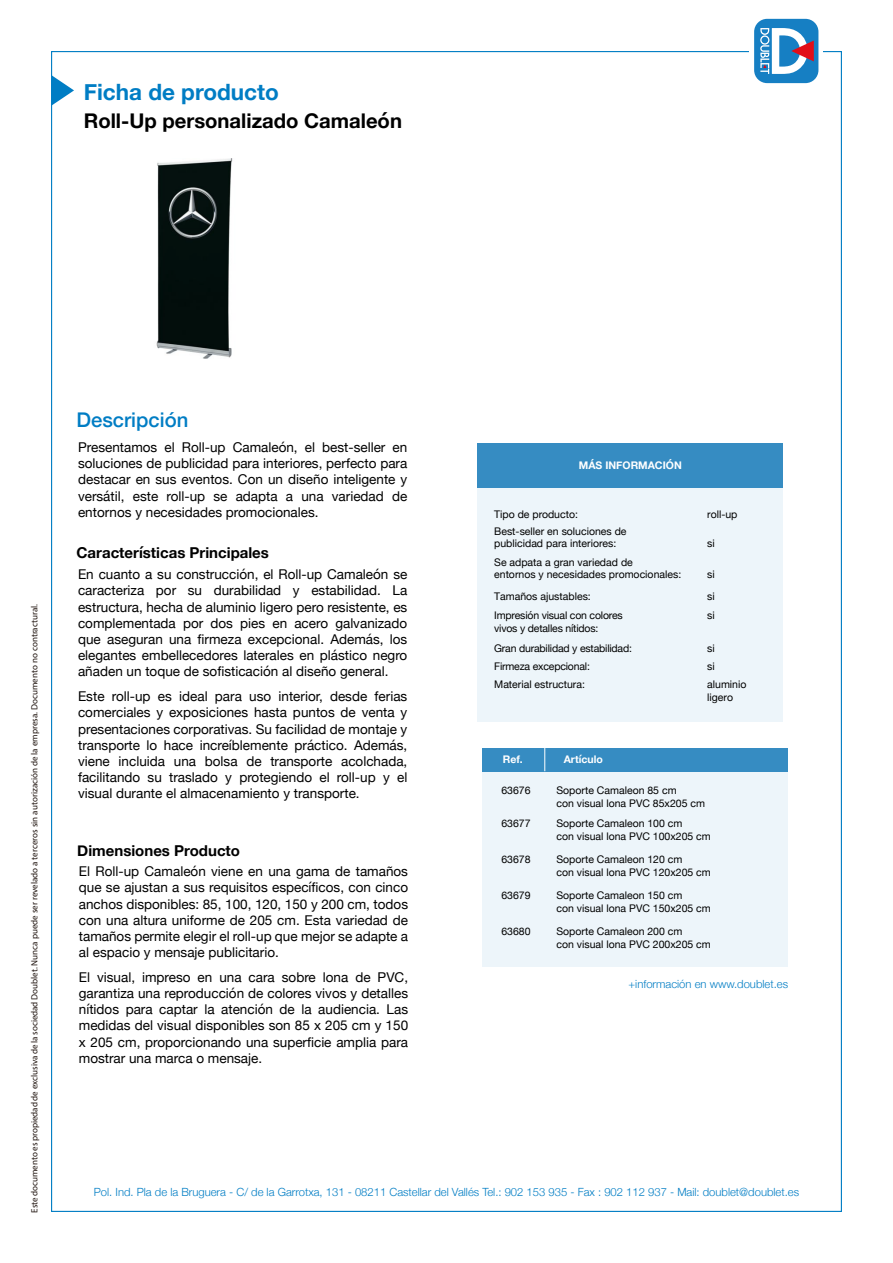
<style>
.page{position:relative;width:893px;height:1263px;background:#fff}
.page>*{position:absolute;margin:0;border:0;box-sizing:border-box;transform-origin:0 0}
.t1{font:700 22.5px "Helvetica Neue";color:#007dc4}
.t2{font:700 20.25px "Helvetica Neue";color:#000}
.t3{font:500 20.25px "Helvetica Neue";color:#007dc4}
.t4{font:700 15px "Helvetica Neue";color:#000}
.t5{font:13.5px/16.2px "Helvetica Neue";color:#000;text-align:justify}
.t6{font:300 11.25px "Helvetica Neue";color:#007dc4}
.t7{font:10.5px/12.6px "Helvetica Neue";color:#000}
.t8{font:10.5px/12.6px "Helvetica Neue";letter-spacing:-.02em;color:#000}
.t9{font:700 10.5px "Helvetica Neue";color:#fff}
.t10{font:9px "Myriad Pro";color:#1e120d}
</style>
<div class="page">
<div style="left:754px;top:19px;width:64px;height:64px;background:#167fc3;border-radius:13px"></div>
<svg style="left:760px;top:28px;width:54px;height:46px"></svg>
<svg style="left:51px;top:75px;width:23px;height:31px"></svg>
<div style="left:478px;top:443px;width:305px;height:279px;background:#edf5fa"></div>
<div style="left:478px;top:443px;width:305px;height:45px;background:#368cc2"></div>
<div style="left:482px;top:748px;width:306px;height:219px;background:#edf5fa"></div>
<div style="left:482px;top:748px;width:306px;height:23px;background:#368cc2"></div>
<svg style="left:544px;top:748px;width:1px;height:23px"></svg>
<img style="left:156px;top:158px;width:77px;height:200px">
<h1 class="t1" style="left:84px;top:75px;width:197px">Ficha de producto</h1>
<h2 class="t2" style="left:84px;top:105px;width:320px">Roll-Up personalizado Camaleón</h2>
<p class="t10" style="left:29px;top:1213px;width:610px;rotate:-90deg">Este documento es propiedad de exclusiva de la sociedad Doublet. Nunca puede ser revelado a terceros sin autorización de la empresa. Documento no contractural.</p>
<h2 class="t3" style="left:77px;top:403px;width:113px">Descripción</h2>
<p class="t5" style="left:78px;top:440px;width:331px">Presentamos el Roll-up Camaleón, el best-seller en soluciones de publicidad para interiores, perfecto para destacar en sus eventos. Con un diseño inteligente y versátil, este roll-up se adapta a una variedad de entornos y necesidades promocionales.</p>
<p class="t4" style="left:77px;top:540px;width:194px">Características Principales</p>
<p class="t5" style="left:78px;top:567px;width:331px">En cuanto a su construcción, el Roll-up Camaleón se caracteriza por su durabilidad y estabilidad. La estructura, hecha de aluminio ligero pero resistente, es complementada por dos pies en acero galvanizado que aseguran una firmeza excepcional. Además, los elegantes embellecedores laterales en plástico negro añaden un toque de sofisticación al diseño general.</p>
<p class="t5" style="left:78px;top:689px;width:331px">Este roll-up es ideal para uso interior, desde ferias comerciales y exposiciones hasta puntos de venta y presentaciones corporativas. Su facilidad de montaje y transporte lo hace increíblemente práctico. Además, viene incluida una bolsa de transporte acolchada, facilitando su traslado y protegiendo el roll-up y el visual durante el almacenamiento y transporte.</p>
<p class="t4" style="left:77px;top:839px;width:164px">Dimensiones Producto</p>
<p class="t5" style="left:79px;top:864px;width:331px">El Roll-up Camaleón viene en una gama de tamaños que se ajustan a sus requisitos específicos, con cinco anchos disponibles: 85, 100, 120, 150 y 200 cm, todos con una altura uniforme de 205 cm. Esta variedad de tamaños permite elegir el roll-up que mejor se adapte a al espacio y mensaje publicitario.</p>
<p class="t5" style="left:79px;top:970px;width:331px">El visual, impreso en una cara sobre lona de PVC, garantiza una reproducción de colores vivos y detalles nítidos para captar la atención de la audiencia. Las medidas del visual disponibles son 85 x 205 cm y 150 x 205 cm, proporcionando una superficie amplia para mostrar una marca o mensaje.</p>
<p class="t9" style="left:579px;top:457px;width:104px">MÁS INFORMACIÓN</p>
<p class="t7" style="left:494px;top:508px;width:86px">Tipo de producto:</p>
<p class="t7" style="left:707px;top:508px;width:32px">roll-up</p>
<p class="t7" style="left:494px;top:525px;width:134px">Best-seller en soluciones de publicidad para interiores:</p>
<p class="t7" style="left:707px;top:538px;width:9px">si</p>
<p class="t7" style="left:707px;top:569px;width:9px">si</p>
<p class="t7" style="left:494px;top:556px;width:189px">Se adpata a gran variedad de<br>entornos y necesidades promocionales:</p>
<p class="t7" style="left:494px;top:591px;width:98px">Tamaños ajustables:</p>
<p class="t7" style="left:707px;top:591px;width:9px">si</p>
<p class="t8" style="left:494px;top:610px;width:130px">Impresión visual con colores vivos y detalles nítidos:</p>
<p class="t7" style="left:707px;top:610px;width:9px">si</p>
<p class="t8" style="left:494px;top:642px;width:139px">Gran durabilidad y estabilidad:</p>
<p class="t7" style="left:707px;top:642px;width:9px">si</p>
<p class="t8" style="left:494px;top:660px;width:97px">Firmeza excepcional:</p>
<p class="t7" style="left:707px;top:660px;width:9px">si</p>
<p class="t7" style="left:494px;top:678px;width:92px">Material estructura:</p>
<p class="t7" style="left:707px;top:678px;width:41px">aluminio ligero</p>
<p class="t9" style="left:503px;top:751px;width:22px">Ref.</p>
<p class="t9" style="left:564px;top:751px;width:41px">Artículo</p>
<p class="t7" style="left:501px;top:784px;width:31px">63676</p>
<p class="t7" style="left:556px;top:784px;width:150px">Soporte Camaleon 85 cm<br>con visual lona PVC 85x205 cm</p>
<p class="t7" style="left:501px;top:818px;width:31px">63677</p>
<p class="t7" style="left:556px;top:818px;width:156px">Soporte Camaleon 100 cm<br>con visual lona PVC 100x205 cm</p>
<p class="t7" style="left:501px;top:854px;width:31px">63678</p>
<p class="t7" style="left:556px;top:854px;width:156px">Soporte Camaleon 120 cm<br>con visual lona PVC 120x205 cm</p>
<p class="t7" style="left:501px;top:890px;width:31px">63679</p>
<p class="t7" style="left:556px;top:890px;width:156px">Soporte Camaleon 150 cm<br>con visual lona PVC 150x205 cm</p>
<p class="t7" style="left:501px;top:926px;width:31px">63680</p>
<p class="t7" style="left:556px;top:926px;width:156px">Soporte Camaleon 200 cm<br>con visual lona PVC 200x205 cm</p>
<p class="t6" style="left:629px;top:975px;width:161px">+información en www.doublet.es</p>
<p class="t6" style="left:94px;top:1183px;width:707px">Pol. Ind. Pla de la Bruguera - C/ de la Garrotxa, 131 - 08211 Castellar del Vallés Tel.: 902 153 935 - Fax : 902 112 937 - Mail: doublet@doublet.es</p>
</div>
